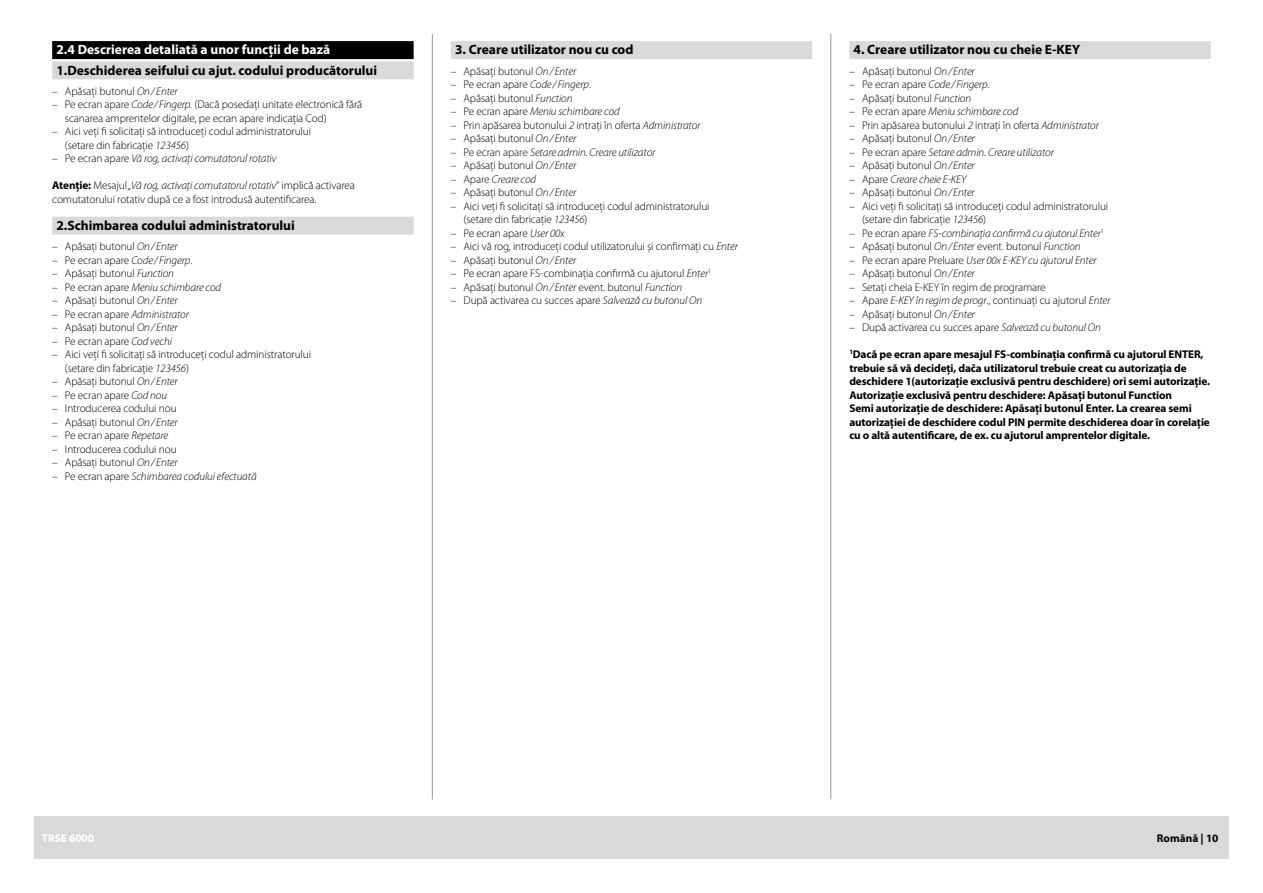
<style>
.page{position:relative;width:1263px;height:893px;background:#fff}
.page>*{position:absolute;margin:0;border:0;box-sizing:border-box;transform-origin:0 0}
.t1{font:700 13.5px "Myriad Pro";color:#000}
.t2{font:700 13.5px "Myriad Pro";color:#fff}
.t3{font:300 11.25px/13.5px "Myriad Pro";letter-spacing:-.01em;color:#000}
.t4{font:700 11.25px/13.5px "Myriad Pro";letter-spacing:-.01em;color:#000}
.t5{font:italic 300 11.25px "Myriad Pro";letter-spacing:-.01em;color:#000}
.t6{font:700 11.25px "Myriad Pro";color:#fff}
.s1{font-style:italic}
.s2{font-style:normal}
.s3{font-weight:700}
</style>
<div class="page">
<hr style="left:432px;top:34px;width:1px;height:765px;background:#989999">
<hr style="left:830px;top:34px;width:1px;height:765px;background:#989999">
<div style="left:34px;top:816px;width:1195px;height:43px;background:#d9d9da"></div>
<div style="left:52px;top:41px;width:362px;height:18px;background:#000"></div>
<div style="left:52px;top:61px;width:362px;height:18px;background:#d9d9da"></div>
<div style="left:52px;top:217px;width:362px;height:18px;background:#d9d9da"></div>
<div style="left:451px;top:41px;width:361px;height:18px;background:#d9d9da"></div>
<div style="left:849px;top:41px;width:362px;height:18px;background:#d9d9da"></div>
<p class="t2" style="left:56px;top:41px;width:275px">2.4 Descrierea detaliată a unor funcții de bază</p>
<p class="t1" style="left:56px;top:61px;width:322px">1.Deschiderea seifului cu ajut. codului producătorului</p>
<p class="t3" style="left:52px;top:84px;width:127px">– Apăsați butonul <span class="s1">On/Enter</span></p>
<p class="t3" style="left:65px;top:98px;width:299px;text-indent:-13px">– Pe ecran apare <span class="s1">Code/Fingerp.</span> (Dacă posedați unitate electronică fără scanarea amprentelor digitale, pe ecran apare indicația Cod)</p>
<p class="t3" style="left:65px;top:125px;width:248px;text-indent:-13px">– Aici veți fi solicitați să introduceți codul administratorului (setare din fabricație <span class="s1">123456</span>)</p>
<p class="t5" style="left:52px;top:152px;width:226px"><span class="s2">– Pe ecran apare</span> Vă rog, activați comutatorul rotativ</p>
<p class="t3" style="left:52px;top:179px;width:304px"><span class="s3">Atenție:</span> Mesajul „<span class="s1">Vă rog, activați comutatorul rotativ</span>“ implică activarea comutatorului rotativ după ce a fost introdusă autentificarea.</p>
<p class="t1" style="left:56px;top:216px;width:240px">2.Schimbarea codului administratorului</p>
<p class="t3" style="left:52px;top:239px;width:127px">– Apăsați butonul <span class="s1">On/Enter</span></p>
<p class="t3" style="left:52px;top:253px;width:141px">– Pe ecran apare <span class="s1">Code/Fingerp</span>.</p>
<p class="t3" style="left:52px;top:266px;width:123px">– Apăsați butonul <span class="s1">Function</span></p>
<p class="t5" style="left:52px;top:280px;width:171px"><span class="s2">– Pe ecran apare</span> Meniu schimbare cod</p>
<p class="t3" style="left:52px;top:293px;width:127px">– Apăsați butonul <span class="s1">On/Enter</span></p>
<p class="t3" style="left:52px;top:307px;width:138px">– Pe ecran apare <span class="s1">Administrator</span></p>
<p class="t3" style="left:52px;top:320px;width:127px">– Apăsați butonul <span class="s1">On/Enter</span></p>
<p class="t3" style="left:52px;top:334px;width:121px">– Pe ecran apare <span class="s1">Cod vechi</span></p>
<p class="t3" style="left:65px;top:347px;width:248px;text-indent:-13px">– Aici veți fi solicitați să introduceți codul administratorului (setare din fabricație <span class="s1">123456</span>)</p>
<p class="t3" style="left:52px;top:374px;width:127px">– Apăsați butonul <span class="s1">On/Enter</span></p>
<p class="t3" style="left:52px;top:388px;width:116px">– Pe ecran apare <span class="s1">Cod nou</span></p>
<p class="t3" style="left:52px;top:401px;width:126px">– Introducerea codului nou</p>
<p class="t3" style="left:52px;top:415px;width:127px">– Apăsați butonul <span class="s1">On/Enter</span></p>
<p class="t3" style="left:52px;top:428px;width:118px">– Pe ecran apare <span class="s1">Repetare</span></p>
<p class="t3" style="left:52px;top:442px;width:126px">– Introducerea codului nou</p>
<p class="t3" style="left:52px;top:455px;width:127px">– Apăsați butonul <span class="s1">On/Enter</span></p>
<p class="t5" style="left:52px;top:469px;width:206px"><span class="s2">– Pe ecran apare</span> Schimbarea codului efectuată</p>
<p class="t1" style="left:455px;top:41px;width:180px">3. Creare utilizator nou cu cod</p>
<p class="t3" style="left:451px;top:64px;width:127px">– Apăsați butonul <span class="s1">On/Enter</span></p>
<p class="t3" style="left:451px;top:77px;width:141px">– Pe ecran apare <span class="s1">Code/Fingerp</span>.</p>
<p class="t3" style="left:451px;top:91px;width:123px">– Apăsați butonul <span class="s1">Function</span></p>
<p class="t5" style="left:451px;top:105px;width:171px"><span class="s2">– Pe ecran apare</span> Meniu schimbare cod</p>
<p class="t3" style="left:451px;top:118px;width:251px">– Prin apăsarea butonului <span class="s1">2</span> intrați în oferta <span class="s1">Administrator</span></p>
<p class="t3" style="left:451px;top:131px;width:127px">– Apăsați butonul <span class="s1">On/Enter</span></p>
<p class="t5" style="left:451px;top:145px;width:206px"><span class="s2">– Pe ecran apare</span> Setare admin. Creare utilizator</p>
<p class="t3" style="left:451px;top:158px;width:127px">– Apăsați butonul <span class="s1">On/Enter</span></p>
<p class="t5" style="left:451px;top:172px;width:87px"><span class="s2">– Apare</span> Creare cod</p>
<p class="t3" style="left:451px;top:185px;width:127px">– Apăsați butonul <span class="s1">On/Enter</span></p>
<p class="t3" style="left:463px;top:199px;width:248px;text-indent:-13px">– Aici veți fi solicitați să introduceți codul administratorului (setare din fabricație <span class="s1">123456</span>)</p>
<p class="t3" style="left:451px;top:226px;width:116px">– Pe ecran apare <span class="s1">User 00x</span></p>
<p class="t3" style="left:451px;top:239px;width:289px">– Aici vă rog, introduceți codul utilizatorului și confirmați cu <span class="s1">Enter</span></p>
<p class="t3" style="left:451px;top:253px;width:127px">– Apăsați butonul <span class="s1">On/Enter</span></p>
<p class="t3" style="left:451px;top:266px;width:262px">– Pe ecran apare FS-combinația confirmă cu ajutorul <span class="s1">Enter</span><sup>1</sup></p>
<p class="t3" style="left:451px;top:280px;width:233px">– Apăsați butonul <span class="s1">On/Enter</span> event. butonul <span class="s1">Function</span></p>
<p class="t3" style="left:451px;top:293px;width:253px">– După activarea cu succes apare <span class="s1">Salvează cu butonul On</span></p>
<p class="t1" style="left:853px;top:41px;width:228px">4. Creare utilizator nou cu cheie E-KEY</p>
<p class="t3" style="left:849px;top:64px;width:127px">– Apăsați butonul <span class="s1">On/Enter</span></p>
<p class="t3" style="left:849px;top:77px;width:141px">– Pe ecran apare <span class="s1">Code/Fingerp</span>.</p>
<p class="t3" style="left:849px;top:91px;width:123px">– Apăsați butonul <span class="s1">Function</span></p>
<p class="t5" style="left:849px;top:105px;width:171px"><span class="s2">– Pe ecran apare</span> Meniu schimbare cod</p>
<p class="t3" style="left:849px;top:118px;width:251px">– Prin apăsarea butonului <span class="s1">2</span> intrați în oferta <span class="s1">Administrator</span></p>
<p class="t3" style="left:849px;top:131px;width:127px">– Apăsați butonul <span class="s1">On/Enter</span></p>
<p class="t5" style="left:849px;top:145px;width:206px"><span class="s2">– Pe ecran apare</span> Setare admin. Creare utilizator</p>
<p class="t3" style="left:849px;top:158px;width:127px">– Apăsați butonul <span class="s1">On/Enter</span></p>
<p class="t5" style="left:849px;top:172px;width:119px"><span class="s2">– Apare</span> Creare cheie E-KEY</p>
<p class="t3" style="left:849px;top:185px;width:127px">– Apăsați butonul <span class="s1">On/Enter</span></p>
<p class="t3" style="left:862px;top:199px;width:248px;text-indent:-13px">– Aici veți fi solicitați să introduceți codul administratorului (setare din fabricație <span class="s1">123456</span>)</p>
<p class="t5" style="left:849px;top:226px;width:256px"><span class="s2">– Pe ecran apare</span> FS-combinația confirmă cu ajutorul Enter<sup>1</sup></p>
<p class="t3" style="left:849px;top:239px;width:233px">– Apăsați butonul <span class="s1">On/Enter</span> event. butonul <span class="s1">Function</span></p>
<p class="t5" style="left:849px;top:253px;width:249px"><span class="s2">– Pe ecran apare Preluare</span> User 00x E-KEY cu ajutorul Enter</p>
<p class="t3" style="left:849px;top:266px;width:127px">– Apăsați butonul <span class="s1">On/Enter</span></p>
<p class="t3" style="left:849px;top:280px;width:198px">– Setați cheia E-KEY în regim de programare</p>
<p class="t3" style="left:849px;top:293px;width:263px">– Apare <span class="s1">E-KEY în regim de progr</span>., continuați cu ajutorul <span class="s1">Enter</span></p>
<p class="t3" style="left:849px;top:307px;width:127px">– Apăsați butonul <span class="s1">On/Enter</span></p>
<p class="t3" style="left:849px;top:320px;width:253px">– După activarea cu succes apare <span class="s1">Salvează cu butonul On</span></p>
<p class="t4" style="left:849px;top:347px;width:362px"><sup>1</sup>Dacă pe ecran apare mesajul FS-combinația confirmă cu ajutorul ENTER, trebuie să vă decideți, dača utilizatorul trebuie creat cu autorizația de deschidere 1(autorizație exclusivă pentru deschidere) ori semi autorizație.<br>Autorizație exclusivă pentru deschidere: Apăsați butonul Function<br>Semi autorizație de deschidere: Apăsați butonul Enter. La crearea semi autorizației de deschidere codul PIN permite deschiderea doar în corelație cu o altă autentificare, de ex. cu ajutorul amprentelor digitale.</p>
<p class="t6" style="left:42px;top:831px;width:54px">TRSE 6000</p>
<p class="t4" style="left:1157px;top:831px;width:63px">Română | 10</p>
</div>
